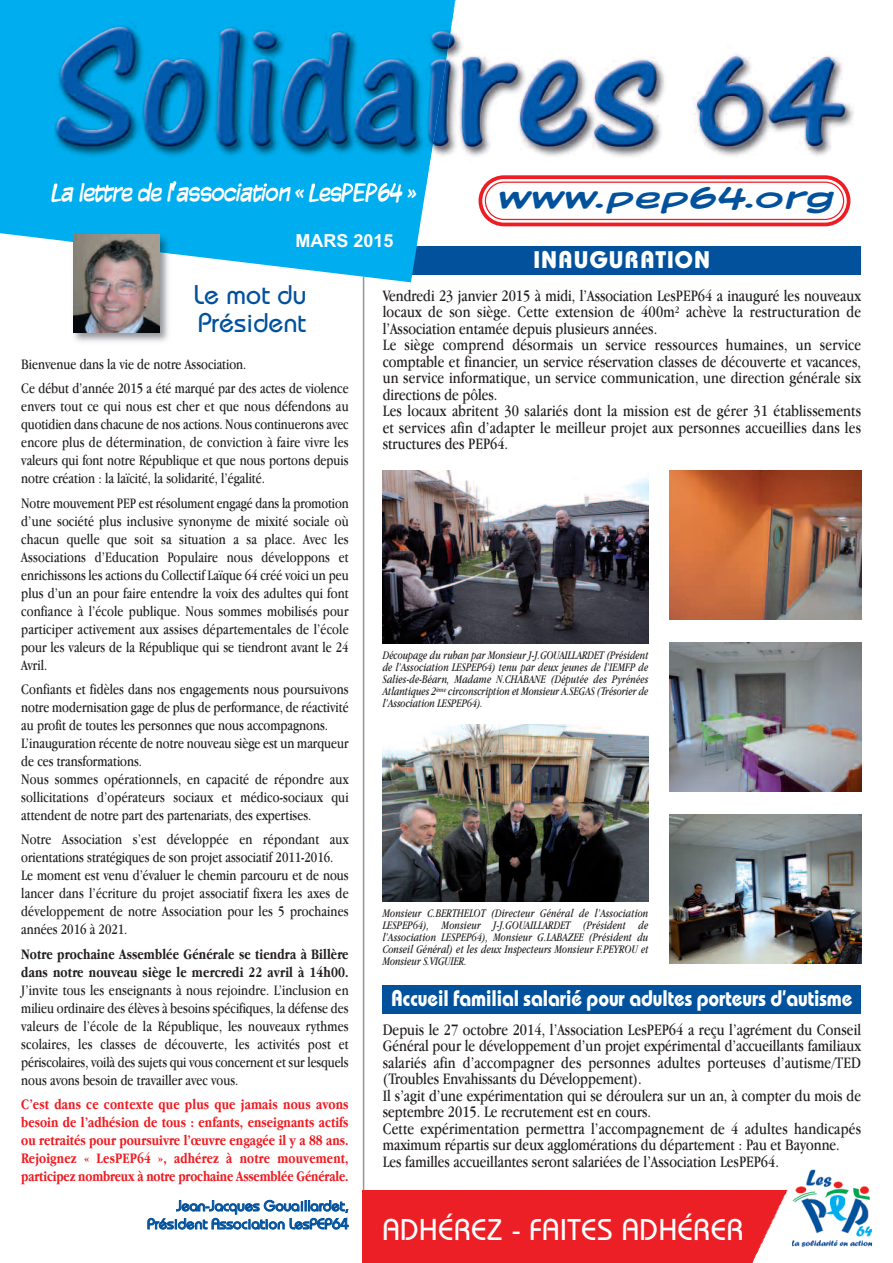
<style>
.page{position:relative;width:893px;height:1263px;background:#fff}
.page>*{position:absolute;margin:0;border:0;box-sizing:border-box;transform-origin:0 0}
.t1{font:31.65px "Komika Display";letter-spacing:.05em;color:#01519c;scale:1.33 1}
.t2{font:30px "Bahamas Plain";letter-spacing:.025em;color:#fff}
.t3{font:27px "Komika Display";letter-spacing:-.005em;color:#fff;scale:.72 1}
.t4{font:27px/28.5px "Bahamas Plain";color:#01519c}
.t5{font:700 24px "Bahamas";letter-spacing:.04em;color:#fff}
.t6{font:700 22.5px "Bahamas";letter-spacing:-.005em;color:#fff;scale:.86 1}
.t7{font:700 18px "Arial";color:#fff}
.t8{font:16.5px/16.5px "Apple Garamond";color:#231f20}
.t9{font:15px/18px "Apple Garamond";color:#231f20}
.t10{font:700 15px/18px "Apple Garamond";letter-spacing:-.01em;color:#ee1d23;text-align:justify}
.t11{font:700 15px/18px "Apple Garamond";letter-spacing:.005em;color:#231f20}
.t12{font:15px/18px "Bahamas Plain";color:#01519c;text-align:right}
.t13{font:italic 12px/12px "Apple Garamond";color:#231f20;text-align:justify;scale:.95 1}
</style>
<div class="page">
<div style="left:383px;top:247px;width:478px;height:28px;background:#01519c"></div>
<hr style="left:363px;top:276px;width:1px;height:961px;background:#939598">
<img style="left:792px;top:1169px;width:81px;height:78px">
<img style="left:0;top:0;width:456px;height:282px">
<img style="left:11px;top:0;width:445px;height:190px">
<img style="left:53px;top:183px;width:41px;height:7px">
<img style="left:456px;top:34px;width:398px;height:123px">
<img style="left:21px;top:0;width:435px;height:174px">
<svg style="left:478px;top:175px;width:373px;height:52px"></svg>
<div style="left:363px;top:1191px;width:425px;height:72px;background:#ec1f26"></div>
<img style="left:383px;top:724px;width:265px;height:177px">
<img style="left:670px;top:642px;width:191px;height:149px">
<img style="left:670px;top:815px;width:191px;height:148px">
<img style="left:65px;top:254px;width:111px;height:88px">
<img style="left:65px;top:227px;width:111px;height:27px">
<img style="left:73px;top:235px;width:87px;height:97px">
<div style="left:383px;top:985px;width:478px;height:28px;background:#01519c"></div>
<img style="left:383px;top:470px;width:265px;height:173px">
<img style="left:670px;top:470px;width:191px;height:149px">
<h3 class="t3" style="left:52px;top:176px;width:507px">La lettre de l’association « LesPEP64 »</h3>
<h1 class="t1" style="left:497px;top:179px;width:253px">www.pep64.org</h1>
<p class="t7" style="left:295px;top:230px;width:100px">MARS 2015</p>
<h3 class="t4" style="left:194px;top:280px;width:114px">Le mot du<br>Président</h3>
<p class="t9" style="left:21px;top:351px;width:329px;line-height:24.5px">Bienvenue dans la vie de notre Association.<br>Ce début d’année 2015 a été marqué par des actes de violence</p>
<p class="t9" style="left:21px;top:397px;width:329px;text-align:justify">envers tout ce qui nous est cher et que nous défendons au quotidien dans chacune de nos actions. Nous continuerons avec encore plus de détermination, de conviction à faire vivre les valeurs qui font notre République et que nous portons depuis notre création : la laïcité, la solidarité, l’égalité.</p>
<p class="t9" style="left:21px;top:493px;width:329px;text-align:justify">Notre mouvement PEP est résolument engagé dans la promotion d’une société plus inclusive synonyme de mixité sociale où chacun quelle que soit sa situation a sa place. Avec les Associations d’Education Populaire nous développons et enrichissons les actions du Collectif Laïque 64 créé voici un peu plus d’un an pour faire entendre la voix des adultes qui font confiance à l’école publique. Nous sommes mobilisés pour participer activement aux assises départementales de l’école pour les valeurs de la République qui se tiendront avant le 24<br>Avril.</p>
<p class="t9" style="left:21px;top:680px;width:329px">Confiants et fidèles dans nos engagements nous poursuivons notre modernisation gage de plus de performance, de réactivité au profit de toutes les personnes que nous accompagnons.<br>L’inauguration récente de notre nouveau siège est un marqueur de ces transformations.<br>Nous sommes opérationnels, en capacité de répondre aux sollicitations d’opérateurs sociaux et médico-sociaux qui attendent de notre part des partenariats, des expertises.</p>
<p class="t9" style="left:21px;top:830px;width:329px">Notre Association s’est développée en répondant aux orientations stratégiques de son projet associatif 2011-2016.<br>Le moment est venu d’évaluer le chemin parcouru et de nous lancer dans l’écriture du projet associatif fixera les axes de développement de notre Association pour les 5 prochaines années 2016 à 2021.</p>
<p class="t11" style="left:21px;top:945px;width:329px">Notre prochaine Assemblée Générale se tiendra à Billère dans notre nouveau siège le mercredi 22 avril à 14h00.</p>
<p class="t9" style="left:21px;top:980px;width:329px;text-align:justify">J’invite tous les enseignants à nous rejoindre. L’inclusion en milieu ordinaire des élèves à besoins spécifiques, la défense des valeurs de l’école de la République, les nouveaux rythmes scolaires, les classes de découverte, les activités post et périscolaires, voilà des sujets qui vous concernent et sur lesquels nous avons besoin de travailler avec vous.</p>
<p class="t10" style="left:21px;top:1095px;width:329px">C’est dans ce contexte que plus que jamais nous avons besoin de l’adhésion de tous : enfants, enseignants actifs ou retraités pour poursuivre l’œuvre engagée il y a 88 ans.<br>Rejoignez « LesPEP64 », adhérez à notre mouvement, participez nombreux à notre prochaine Assemblée Générale.</p>
<p class="t12" style="left:147px;top:1197px;width:203px">Jean-Jacques Gouaillardet,<br>Président Association LesPEP64</p>
<h3 class="t5" style="left:533px;top:246px;width:178px">INAUGURATION</h3>
<p class="t8" style="left:383px;top:287px;width:480px">Vendredi 23 janvier 2015 à midi, l’Association LesPEP64 a inauguré les nouveaux locaux de son siège. Cette extension de 400m² achève la restructuration de l’Association entamée depuis plusieurs années.<br>Le siège comprend désormais un service ressources humaines, un service comptable et financier, un service réservation classes de découverte et vacances, un service informatique, un service communication, une direction générale six directions de pôles.<br>Les locaux abritent 30 salariés dont la mission est de gérer 31 établissements et services afin d’adapter le meilleur projet aux personnes accueillies dans les structures des PEP64.</p>
<p class="t13" style="left:383px;top:649px;width:281px">Découpage du ruban par Monsieur J-J.GOUAILLARDET (Président de l’Association LESPEP64) tenu par deux jeunes de l’IEMFP de Salies-de-Béarn, Madame N.CHABANE (Députée des Pyrénées Atlantiques 2<sup>ème</sup> circonscription et Monsieur A.SEGAS (Trésorier de l’Association LESPEP64).</p>
<p class="t13" style="left:383px;top:907px;width:281px">Monsieur C.BERTHELOT (Directeur Général de l’Association LESPEP64), Monsieur J-J.GOUAILLARDET (Président de l’Association LESPEP64), Monsieur G.LABAZEE (Président du Conseil Général) et les deux Inspecteurs Monsieur F.PEYROU et Monsieur S.VIGUIER.</p>
<h3 class="t6" style="left:391px;top:985px;width:538px">Accueil familial salarié pour adultes porteurs d’autisme</h3>
<p class="t8" style="left:383px;top:1021px;width:480px">Depuis le 27 octobre 2014, l’Association LesPEP64 a reçu l’agrément du Conseil Général pour le développement d’un projet expérimental d’accueillants familiaux salariés afin d’accompagner des personnes adultes porteuses d’autisme/TED (Troubles Envahissants du Développement).<br>Il s’agit d’une expérimentation qui se déroulera sur un an, à compter du mois de septembre 2015. Le recrutement est en cours.<br>Cette expérimentation permettra l’accompagnement de 4 adultes handicapés maximum répartis sur deux agglomérations du département : Pau et Bayonne.<br>Les familles accueillantes seront salariées de l’Association LesPEP64.</p>
<h2 class="t2" style="left:383px;top:1212px;width:362px">ADHÉREZ - FAITES ADHÉRER</h2>
</div>
